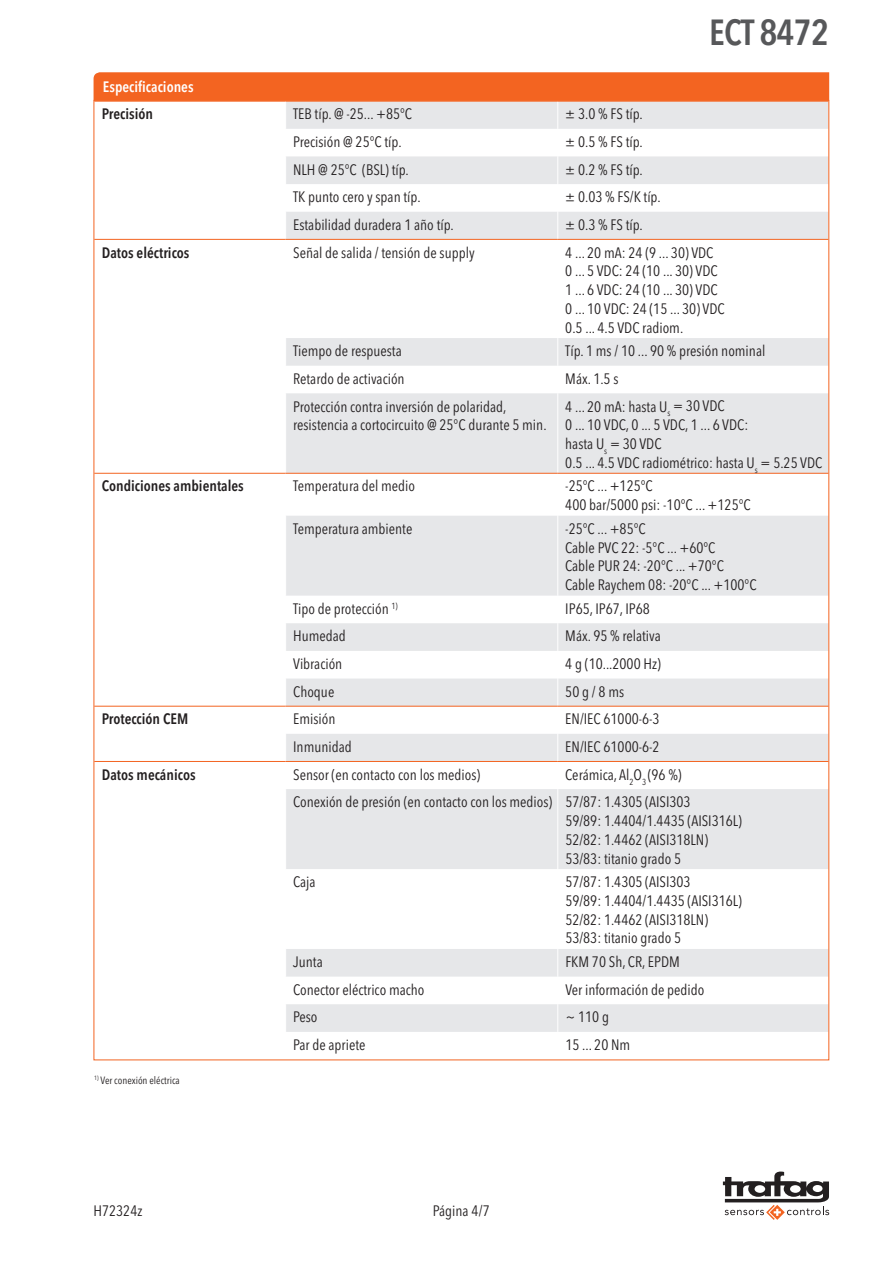
<style>
.page{position:relative;width:893px;height:1263px;background:#fff}
.page>*{position:absolute;margin:0;border:0;box-sizing:border-box;transform-origin:0 0}
.t1{font:600 condensed 36px "Avenir Next LT Pro";letter-spacing:-.02em;color:#57585a}
.t2{font:condensed 15px/18.8px "Avenir Next LT Pro";color:#231f20}
.t3{font:600 condensed 15px "Avenir Next LT Pro";color:#231f20}
.t4{font:600 condensed 15px "Avenir Next LT Pro";color:#fff}
.t5{font:condensed 10.5px "Avenir Next LT Pro";color:#231f20}
</style>
<div class="page">
<svg style="left:723px;top:1171px;width:106px;height:49px"></svg>
<svg style="left:286px;top:338px;width:541px;height:694px;fill:#e6e7e9"></svg>
<svg style="left:94px;top:72px;width:735px;height:167px"></svg>
<svg style="left:557px;top:338px;width:1px;height:55px"></svg>
<hr style="left:557px;top:393px;width:1px;height:80px;background:#fff">
<hr style="left:557px;top:474px;width:1px;height:42px;background:#fff">
<hr style="left:557px;top:516px;width:1px;height:80px;background:#fff">
<svg style="left:557px;top:596px;width:1px;height:193px"></svg>
<hr style="left:557px;top:789px;width:1px;height:80px;background:#fff">
<hr style="left:557px;top:869px;width:1px;height:80px;background:#fff">
<svg style="left:557px;top:949px;width:1px;height:83px"></svg>
<hr style="left:94px;top:239px;width:192px;height:1px;background:#f36421">
<hr style="left:286px;top:239px;width:272px;height:1px;background:#f36421">
<hr style="left:558px;top:239px;width:270px;height:1px;background:#f36421">
<hr style="left:94px;top:473px;width:192px;height:1px;background:#f36421">
<hr style="left:286px;top:473px;width:272px;height:1px;background:#f36421">
<hr style="left:558px;top:473px;width:270px;height:1px;background:#f36421">
<hr style="left:94px;top:706px;width:192px;height:1px;background:#f36421">
<hr style="left:286px;top:706px;width:272px;height:1px;background:#f36421">
<hr style="left:558px;top:706px;width:270px;height:1px;background:#f36421">
<hr style="left:94px;top:761px;width:192px;height:1px;background:#f36421">
<hr style="left:286px;top:761px;width:272px;height:1px;background:#f36421">
<hr style="left:558px;top:761px;width:270px;height:1px;background:#f36421">
<h1 class="t1" style="left:709px;top:10px;width:122px">ECT 8472</h1>
<p class="t4" style="left:103px;top:78px;width:92px">Especificaciones</p>
<p class="t3" style="left:102px;top:105px;width:53px">Precisión</p>
<p class="t2" style="left:293px;top:105px;width:120px">TEB típ. @ -25... +85°C</p>
<p class="t2" style="left:565px;top:105px;width:79px">± 3.0 % FS típ.</p>
<p class="t2" style="left:293px;top:132px;width:110px">Precisión @ 25°C típ.</p>
<p class="t2" style="left:565px;top:132px;width:79px">± 0.5 % FS típ.</p>
<p class="t2" style="left:293px;top:160px;width:117px">NLH @ 25°C (BSL) típ.</p>
<p class="t2" style="left:565px;top:160px;width:79px">± 0.2 % FS típ.</p>
<p class="t2" style="left:293px;top:188px;width:129px">TK punto cero y span típ.</p>
<p class="t2" style="left:565px;top:188px;width:97px">± 0.03 % FS/K típ.</p>
<p class="t2" style="left:293px;top:215px;width:162px">Estabilidad duradera 1 año típ.</p>
<p class="t2" style="left:565px;top:215px;width:79px">± 0.3 % FS típ.</p>
<p class="t3" style="left:102px;top:243px;width:89px">Datos eléctricos</p>
<p class="t2" style="left:293px;top:243px;width:183px">Señal de salida / tensión de supply</p>
<p class="t2" style="left:565px;top:243px;width:161px">4 ... 20 mA: 24 (9 ... 30) VDC<br>0 ... 5 VDC: 24 (10 ... 30) VDC<br>1 ... 6 VDC: 24 (10 ... 30) VDC<br>0 ... 10 VDC: 24 (15 ... 30) VDC<br>0.5 ... 4.5 VDC radiom.</p>
<p class="t2" style="left:293px;top:342px;width:110px">Tiempo de respuesta</p>
<p class="t2" style="left:565px;top:342px;width:202px">Típ. 1 ms / 10 ... 90 % presión nominal</p>
<p class="t2" style="left:293px;top:369px;width:113px">Retardo de activación</p>
<p class="t2" style="left:565px;top:369px;width:55px">Máx. 1.5 s</p>
<p class="t2" style="left:293px;top:397px;width:255px">Protección contra inversión de polaridad, resistencia a cortocircuito @ 25°C durante 5 min.</p>
<p class="t2" style="left:565px;top:397px;width:259px">4 ... 20 mA: hasta U <sub>s</sub> = 30 VDC<br>0 ... 10 VDC, 0 ... 5 VDC, 1 ... 6 VDC:<br>hasta U <sub>s</sub> = 30 VDC<br>0.5 ... 4.5 VDC radiométrico: hasta U <sub>s</sub> = 5.25 VDC</p>
<p class="t3" style="left:102px;top:477px;width:144px">Condiciones ambientales</p>
<p class="t2" style="left:293px;top:477px;width:124px">Temperatura del medio</p>
<p class="t2" style="left:565px;top:477px;width:187px">-25°C ... +125°C<br>400 bar/5000 psi: -10°C ... +125°C</p>
<p class="t2" style="left:293px;top:519px;width:121px">Temperatura ambiente</p>
<p class="t2" style="left:565px;top:519px;width:193px">-25°C ... +85°C<br>Cable PVC 22: -5°C ... +60°C<br>Cable PUR 24: -20°C ... +70°C<br>Cable Raychem 08: -20°C ... +100°C</p>
<p class="t2" style="left:293px;top:599px;width:106px">Tipo de protección <sup>1)</sup></p>
<p class="t2" style="left:565px;top:599px;width:86px">IP65, IP67, IP68</p>
<p class="t2" style="left:293px;top:627px;width:54px">Humedad</p>
<p class="t2" style="left:565px;top:627px;width:97px">M áx. 95 % relativa</p>
<p class="t2" style="left:293px;top:654px;width:51px">Vibración</p>
<p class="t2" style="left:565px;top:654px;width:97px">4 g (10...2000 Hz)</p>
<p class="t2" style="left:293px;top:682px;width:43px">Choque</p>
<p class="t2" style="left:565px;top:682px;width:60px">50 g / 8 ms</p>
<p class="t3" style="left:102px;top:710px;width:88px">Protección CEM</p>
<p class="t2" style="left:293px;top:710px;width:44px">Emisión</p>
<p class="t2" style="left:565px;top:710px;width:96px">EN/IEC 61000-6-3</p>
<p class="t2" style="left:293px;top:737px;width:60px">Inmunidad</p>
<p class="t2" style="left:565px;top:737px;width:96px">EN/IEC 61000-6-2</p>
<p class="t3" style="left:102px;top:765px;width:95px">Datos mecánicos</p>
<p class="t2" style="left:293px;top:765px;width:189px">Sensor (en contacto con los medios)</p>
<p class="t2" style="left:293px;top:760px;width:399px;line-height:27.6px;text-indent:272px">Cerámica, Al<sub>2</sub>O<sub>3</sub> (96 %)<br>Conexión de presión (en contacto con los medios) 57/87: 1.4305 (AISI303</p>
<p class="t2" style="left:565px;top:811px;width:178px">59/89: 1.4404/1.4435 (AISI316L)<br>52/82: 1.4462 (AISI318LN)<br>53/83: titanio grado 5</p>
<p class="t2" style="left:293px;top:872px;width:24px">Caja</p>
<p class="t2" style="left:565px;top:872px;width:178px">57/87: 1.4305 (AISI303<br>59/89: 1.4404/1.4435 (AISI316L)<br>52/82: 1.4462 (AISI318LN)<br>53/83: titanio grado 5</p>
<p class="t2" style="left:293px;top:952px;width:31px">Junta</p>
<p class="t2" style="left:565px;top:952px;width:91px">FKM 70 Sh, CR, EPDM</p>
<p class="t2" style="left:293px;top:980px;width:133px">Conector eléctrico macho</p>
<p class="t2" style="left:565px;top:980px;width:141px">Ver información de pedido</p>
<p class="t2" style="left:293px;top:1008px;width:26px">Peso</p>
<p class="t2" style="left:565px;top:1008px;width:45px">~ 110 g</p>
<p class="t2" style="left:293px;top:1035px;width:74px">Par de apriete</p>
<p class="t2" style="left:565px;top:1035px;width:66px">15 ... 20 N m</p>
<p class="t5" style="left:94px;top:1074px;width:87px"><sup>1)</sup> Ver conexión eléctrica</p>
<p class="t2" style="left:94px;top:1201px;width:50px">H72324z</p>
<p class="t2" style="left:433px;top:1201px;width:59px">Página 4/7</p>
</div>
